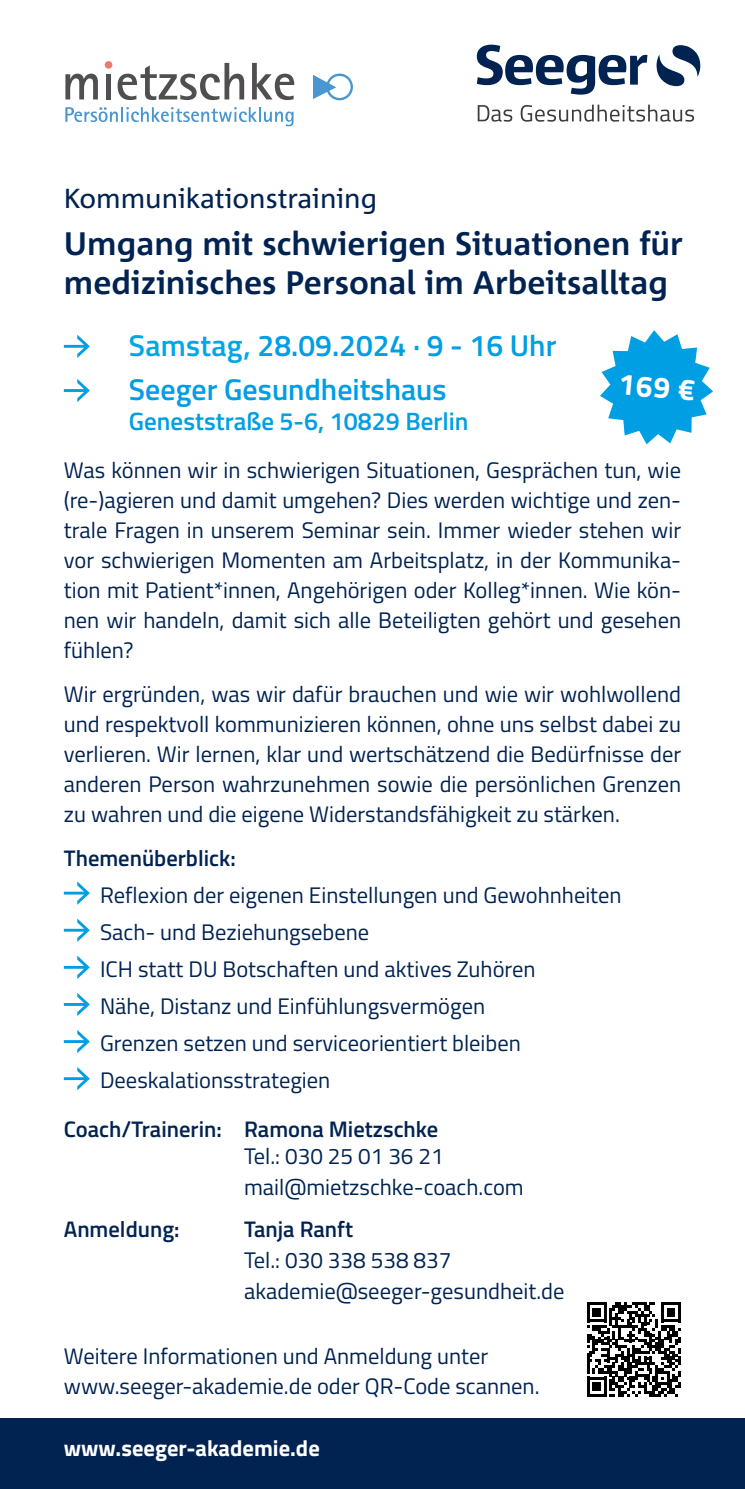
<style>
.page{position:relative;width:745px;height:1489px;background:#fff}
.page>*{position:absolute;margin:0;border:0;box-sizing:border-box;transform-origin:0 0}
.t1{font:700 32.5px/39px "Corpid C1";color:#002352}
.t2{font:600 30px/44.2px "Titillium";color:#009ee3}
.t3{font:700 29.75px "Titillium";color:#fff}
.t4{font:27.5px "Corpid C1";color:#002352}
.t5{font:600 25px "Titillium";color:#009ee3}
.t6{font:22.5px/30px "Titillium";color:#002352}
.t7{font:600 22.5px "Titillium";color:#002352}
.t8{font:700 22.5px "Titillium";color:#fff}
.s1{color:#00a7e7}
</style>
<div class="page">
<svg style="left:64px;top:334px;width:26px;height:24px"></svg>
<svg style="left:64px;top:379px;width:26px;height:23px"></svg>
<div style="left:0;top:1417px;width:744px;height:71px;background:#002352"></div>
<svg style="left:600px;top:330px;width:112px;height:114px"></svg>
<svg style="left:587px;top:1302px;width:93px;height:94px"></svg>
<svg style="left:64px;top:881px;width:26px;height:23px"></svg>
<svg style="left:64px;top:918px;width:26px;height:23px"></svg>
<svg style="left:64px;top:955px;width:26px;height:23px"></svg>
<svg style="left:64px;top:993px;width:26px;height:23px"></svg>
<svg style="left:64px;top:1030px;width:26px;height:23px"></svg>
<svg style="left:64px;top:1067px;width:26px;height:23px"></svg>
<svg style="left:476px;top:45px;width:171px;height:50px"></svg>
<svg style="left:656px;top:45px;width:43px;height:41px"></svg>
<svg style="left:477px;top:105px;width:35px;height:17px"></svg>
<svg style="left:520px;top:105px;width:173px;height:17px"></svg>
<svg style="left:65px;top:74px;width:33px;height:25px"></svg>
<div style="left:106px;top:74px;width:5px;height:25px;background:#504e50"></div>
<svg style="left:117px;top:63px;width:127px;height:37px"></svg>
<svg style="left:252px;top:63px;width:42px;height:37px"></svg>
<svg style="left:65px;top:107px;width:228px;height:19px"></svg>
<div style="left:326px;top:74px;width:27px;height:26px;border:2px solid #4996d1;border-radius:50%"></div>
<svg style="left:313px;top:75px;width:23px;height:24px"></svg>
<div style="left:105px;top:61px;width:7px;height:8px;background:#ef796f;border-radius:50%"></div>
<p class="t4" style="left:64px;top:181px;width:314px">Kommunikationstraining</p>
<h1 class="t1" style="left:64px;top:223px;width:620px">Umgang mit schwierigen Situationen für medizinisches Personal im Arbeitsalltag</h1>
<h2 class="t2" style="left:129px;top:321px;width:429px"><span class="s1">Samstag,</span> 28.09.2024 · 9 - 16 Uhr<br>Seeger Gesundheitshaus</h2>
<p class="t5" style="left:129px;top:402px;width:341px">Geneststraße 5-6, 10829 Berlin</p>
<h3 class="t3" style="left:620px;top:361px;width:78px;rotate:5deg">169 €</h3>
<p class="t6" style="left:64px;top:454px;width:618px;text-align:justify">Was können wir in schwierigen Situationen, Gesprächen tun, wie (re-)agieren und damit umgehen? Dies werden wichtige und zen&shy;trale Fragen in unserem Seminar sein. Immer wieder stehen wir vor schwierigen Momenten am Arbeitsplatz, in der Kommunika&shy;tion mit Patient*innen, Angehörigen oder Kolleg*innen. Wie kön&shy;nen wir handeln, damit sich alle Beteiligten gehört und gesehen fühlen?</p>
<p class="t6" style="left:64px;top:678px;width:618px;text-align:justify">Wir ergründen, was wir dafür brauchen und wie wir wohlwollend und respektvoll kommunizieren können, ohne uns selbst dabei zu verlieren. Wir lernen, klar und wertschätzend die Bedürfnisse der anderen Person wahrzunehmen sowie die persönlichen Grenzen zu wahren und die eigene Widerstandsfähigkeit zu stärken.</p>
<p class="t7" style="left:64px;top:841px;width:173px">Themenüberblick:</p>
<p class="t6" style="left:100px;top:875px;width:522px;line-height:37px">Reflexion der eigenen Einstellungen und Gewohnheiten Sach- und Beziehungsebene<br>ICH statt DU Botschaften und aktives Zuhören<br>Nähe, Distanz und Einfühlungsvermögen<br>Grenzen setzen und serviceorientiert bleiben Deeskalationsstrategien</p>
<p class="t7" style="left:64px;top:1111px;width:376px">Coach/Trainerin: Ramona Mietzschke</p>
<p class="t6" style="left:244px;top:1139px;width:281px;line-height:31px">Tel.: 030 25 01 36 21 mail@mietzschke-coach.com</p>
<p class="t7" style="left:64px;top:1212px;width:117px">Anmeldung:</p>
<p class="t7" style="left:244px;top:1212px;width:110px">Tanja Ranft</p>
<p class="t6" style="left:244px;top:1243px;width:322px;line-height:31px">Tel.: 030 338 538 837 akademie@seeger-gesundheit.de</p>
<p class="t6" style="left:64px;top:1339px;width:477px">Weitere Informationen und Anmeldung unter www.seeger-akademie.de oder QR-Code scannen.</p>
<p class="t8" style="left:64px;top:1430px;width:257px">www.seeger-akademie.de</p>
</div>
